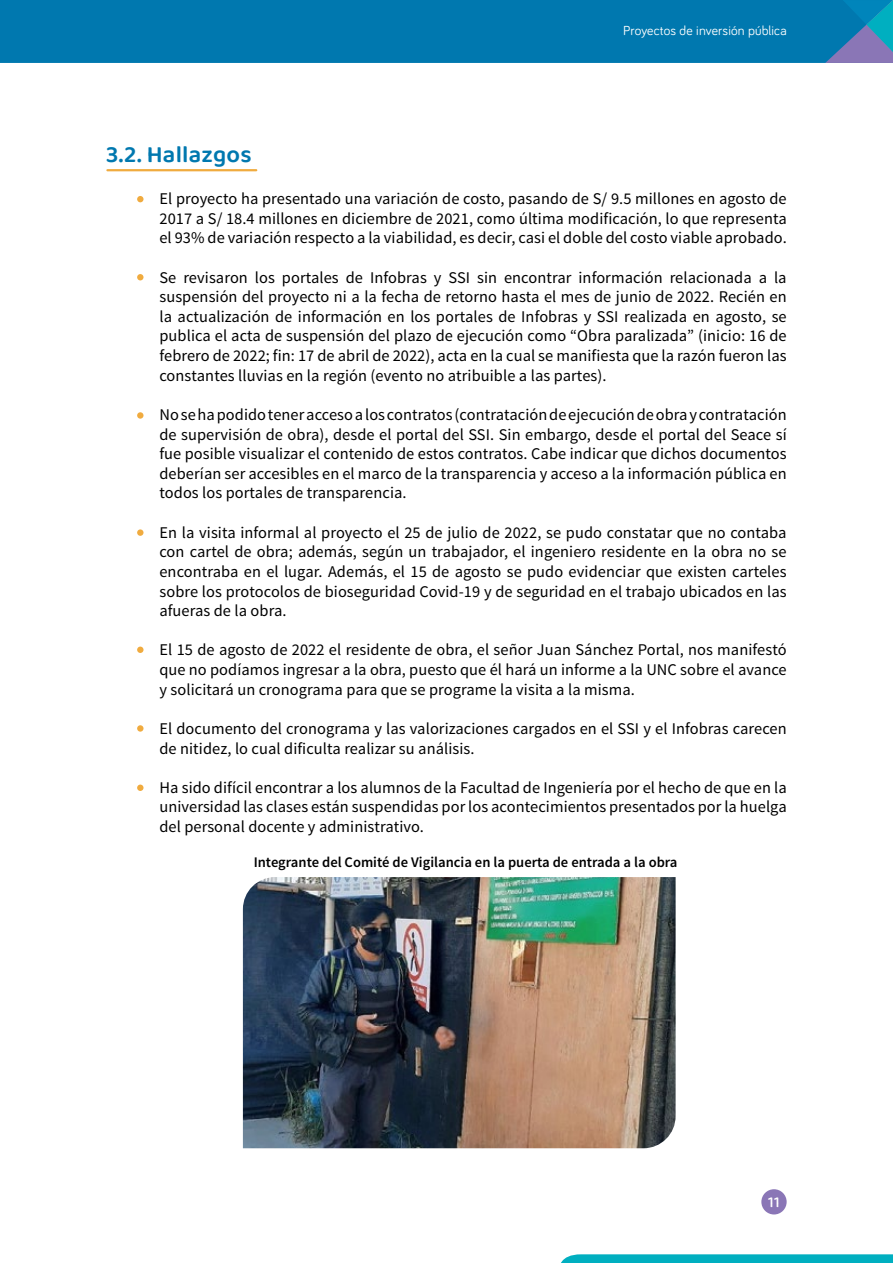
<style>
.page{position:relative;width:893px;height:1263px;background:#fff}
.page>*{position:absolute;margin:0;border:0;box-sizing:border-box;transform-origin:0 0}
.t1{font:600 24px "Baloo 2";letter-spacing:.01em;color:#0078af}
.t2{font:16.35px/19.6px "Source Sans Pro";letter-spacing:.005em;color:#000;text-align:justify}
.t3{font:500 15.6px "Baloo 2";color:#fff}
.t4{font:600 14.7px "Source Sans Pro";color:#000}
.t5{font:13.5px "Bariol";letter-spacing:.01em;color:#fff}
</style>
<div class="page">
<div style="left:0;top:0;width:825px;height:63px;background:#0078af"></div>
<svg style="left:825px;top:0;width:68px;height:63px;background:#2e82b5"></svg>
<svg style="left:561px;top:1254px;width:332px;height:9px;background:#0db3c3"></svg>
<div style="left:761px;top:1189px;width:26px;height:25px;background:#8a76b6;border-radius:50%"></div>
<hr style="left:107px;top:169px;width:149px;height:2px;background:#f0ab3f">
<div style="left:137px;top:196px;width:7px;height:6px;background:#f0ab3f;border-radius:50%"></div>
<div style="left:137px;top:412px;width:7px;height:7px;background:#f0ab3f;border-radius:50%"></div>
<div style="left:137px;top:529px;width:7px;height:7px;background:#f0ab3f;border-radius:50%"></div>
<div style="left:137px;top:647px;width:7px;height:6px;background:#f0ab3f;border-radius:50%"></div>
<div style="left:137px;top:725px;width:7px;height:7px;background:#f0ab3f;border-radius:50%"></div>
<div style="left:137px;top:784px;width:7px;height:7px;background:#f0ab3f;border-radius:50%"></div>
<div style="left:137px;top:274px;width:7px;height:6px;background:#f0ab3f;border-radius:50%"></div>
<img style="left:243px;top:877px;width:433px;height:271px">
<p class="t5" style="left:623px;top:21px;width:165px">Proyectos de inversión pública</p>
<h1 class="t1" style="left:106px;top:138px;width:147px">3.2. Hallazgos</h1>
<p class="t2" style="left:159px;top:189px;width:629px">El proyecto ha presentado una variación de costo, pasando de S/ 9.5 millones en agosto de 2017 a S/ 18.4 millones en diciembre de 2021, como última modificación, lo que representa el 93% de variación respecto a la viabilidad, es decir, casi el doble del costo viable aprobado.</p>
<p class="t2" style="left:159px;top:268px;width:629px">Se revisaron los portales de Infobras y SSI sin encontrar información relacionada a la suspensión del proyecto ni a la fecha de retorno hasta el mes de junio de 2022. Recién en la actualización de información en los portales de Infobras y SSI realizada en agosto, se publica el acta de suspensión del plazo de ejecución como “Obra paralizada” (inicio: 16 de febrero de 2022; fin: 17 de abril de 2022), acta en la cual se manifiesta que la razón fueron las constantes lluvias en la región (evento no atribuible a las partes).</p>
<p class="t2" style="left:159px;top:405px;width:629px">No se ha podido tener acceso a los contratos (contratación de ejecución de obra y contratación de supervisión de obra), desde el portal del SSI. Sin embargo, desde el portal del Seace sí fue posible visualizar el contenido de estos contratos. Cabe indicar que dichos documentos deberían ser accesibles en el marco de la transparencia y acceso a la información pública en todos los portales de transparencia.</p>
<p class="t2" style="left:159px;top:523px;width:629px">En la visita informal al proyecto el 25 de julio de 2022, se pudo constatar que no contaba con cartel de obra; además, según un trabajador, el ingeniero residente en la obra no se encontraba en el lugar. Además, el 15 de agosto se pudo evidenciar que existen carteles sobre los protocolos de bioseguridad Covid-19 y de seguridad en el trabajo ubicados en las afueras de la obra.</p>
<p class="t2" style="left:159px;top:640px;width:629px">El 15 de agosto de 2022 el residente de obra, el señor Juan Sánchez Portal, nos manifestó que no podíamos ingresar a la obra, puesto que él hará un informe a la UNC sobre el avance y solicitará un cronograma para que se programe la visita a la misma.</p>
<p class="t2" style="left:159px;top:719px;width:629px">El documento del cronograma y las valorizaciones cargados en el SSI y el Infobras carecen de nitidez, lo cual dificulta realizar su análisis.</p>
<p class="t2" style="left:159px;top:778px;width:629px">Ha sido difícil encontrar a los alumnos de la Facultad de Ingeniería por el hecho de que en la universidad las clases están suspendidas por los acontecimientos presentados por la huelga del personal docente y administrativo.</p>
<p class="t4" style="left:254px;top:852px;width:425px">Integrante del Comité de Vigilancia en la puerta de entrada a la obra</p>
<p class="t3" style="left:768px;top:1191px;width:13px">11</p>
</div>
